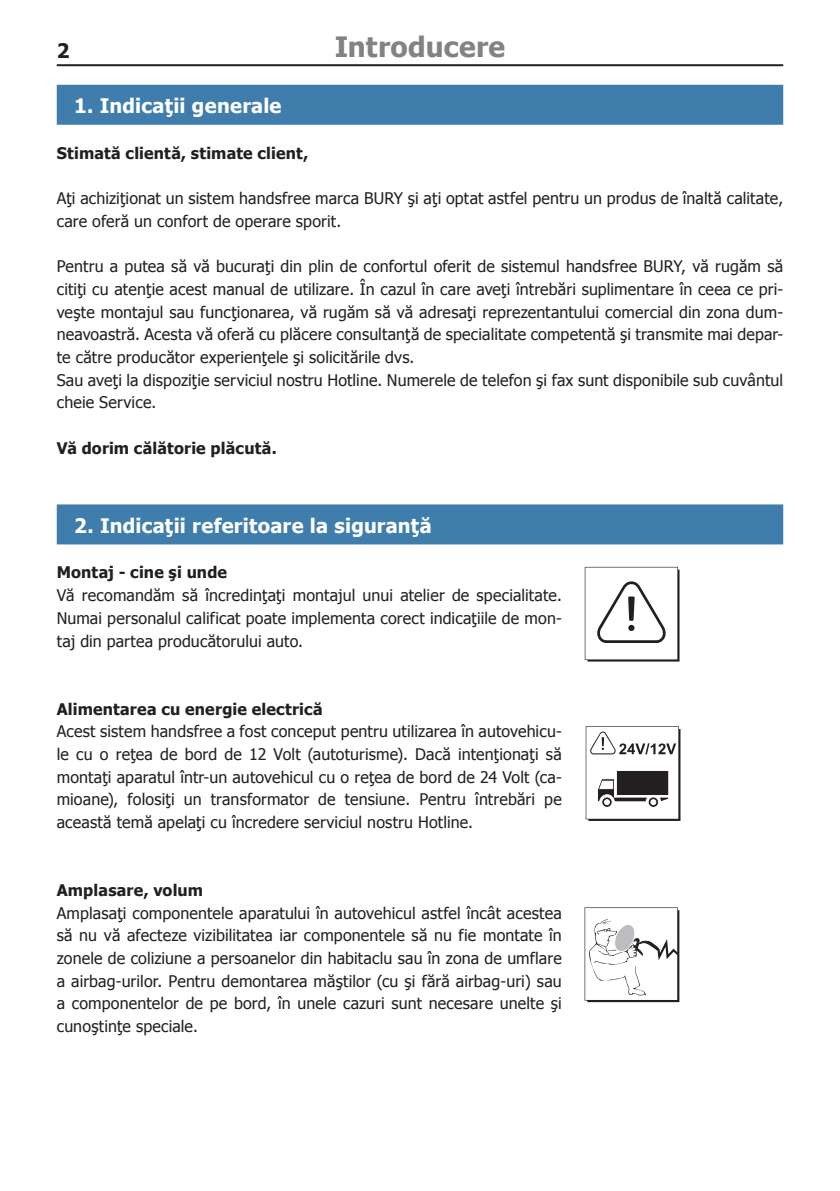
<style>
.page{position:relative;width:840px;height:1191px;background:#fff}
.page>*{position:absolute;margin:0;border:0;box-sizing:border-box;transform-origin:0 0}
.t1{font:700 28px "Tahoma";letter-spacing:.01em;color:#808285}
.t2{font:700 20px "Tahoma";letter-spacing:.01em;color:#fff}
.t3{font:700 20px "Tahoma";color:#231f20}
.t4{font:16px/22.6px "Tahoma";letter-spacing:.01em;color:#231f20;text-align:justify}
.t5{font:700 16px "Tahoma";letter-spacing:.01em;color:#231f20}
</style>
<div class="page">
<hr style="left:57px;top:64px;width:725px;height:2px;background:#231f20">
<div style="left:57px;top:85px;width:725px;height:40px;background:#3f7dad"></div>
<div style="left:57px;top:504px;width:725px;height:40px;background:#3f7dad"></div>
<svg style="left:584px;top:907px;width:95px;height:95px"></svg>
<svg style="left:585px;top:726px;width:95px;height:95px"></svg>
<svg style="left:584px;top:567px;width:95px;height:94px"></svg>
<p class="t3" style="left:57px;top:37px;width:14px">2</p>
<h1 class="t1" style="left:334px;top:27px;width:172px">Introducere</h1>
<p class="t2" style="left:74px;top:92px;width:209px">1. Indicaţii generale</p>
<p class="t5" style="left:57px;top:142px;width:253px">Stimată clientă, stimate client,</p>
<p class="t4" style="left:57px;top:186px;width:727px">Aţi achiziţionat un sistem handsfree marca BURY şi aţi optat astfel pentru un produs de înaltă calitate, care oferă un confort de operare sporit.</p>
<p class="t4" style="left:57px;top:254px;width:727px;text-align:left">Pentru a putea să vă bucuraţi din plin de confortul oferit de sistemul handsfree BURY, vă rugăm să citiţi cu atenţie acest manual de utilizare. În cazul în care aveţi întrebări suplimentare în ceea ce pri&shy;veşte montajul sau funcţionarea, vă rugăm să vă adresaţi reprezentantului comercial din zona dum&shy;neavoastră. Acesta vă oferă cu plăcere consultanţă de specialitate competentă şi transmite mai depar&shy;te către producător experienţele şi solicitările dvs.<br>Sau aveţi la dispoziţie serviciul nostru Hotline. Numerele de telefon şi fax sunt disponibile sub cuvântul cheie Service.</p>
<p class="t5" style="left:57px;top:436px;width:221px">Vă dorim călătorie plăcută.</p>
<p class="t2" style="left:74px;top:512px;width:359px">2. Indicaţii referitoare la siguranţă</p>
<p class="t5" style="left:57px;top:561px;width:172px">Montaj - cine şi unde</p>
<p class="t4" style="left:57px;top:583px;width:506px">Vă recomandăm să încredinţaţi montajul unui atelier de specialitate.<br>Numai personalul calificat poate implementa corect indicaţiile de mon&shy;taj din partea producătorului auto.</p>
<p class="t5" style="left:57px;top:697px;width:267px">Alimentarea cu energie electrică</p>
<p class="t4" style="left:57px;top:719px;width:506px">Acest sistem handsfree a fost conceput pentru utilizarea în autovehicu&shy;le cu o reţea de bord de 12 Volt (autoturisme). Dacă intenţionaţi să montaţi aparatul într-un autovehicul cu o reţea de bord de 24 Volt (ca&shy;mioane), folosiţi un transformator de tensiune. Pentru întrebări pe această temă apelaţi cu încredere serviciul nostru Hotline.</p>
<p class="t5" style="left:57px;top:879px;width:148px">Amplasare, volum</p>
<p class="t4" style="left:57px;top:900px;width:506px">Amplasaţi componentele aparatului în autovehicul astfel încât acestea să nu vă afecteze vizibilitatea iar componentele să nu fie montate în zonele de coliziune a persoanelor din habitaclu sau în zona de umflare a airbag-urilor. Pentru demontarea măştilor (cu şi fără airbag-uri) sau a componentelor de pe bord, în unele cazuri sunt necesare unelte şi cunoştinţe speciale.</p>
</div>
